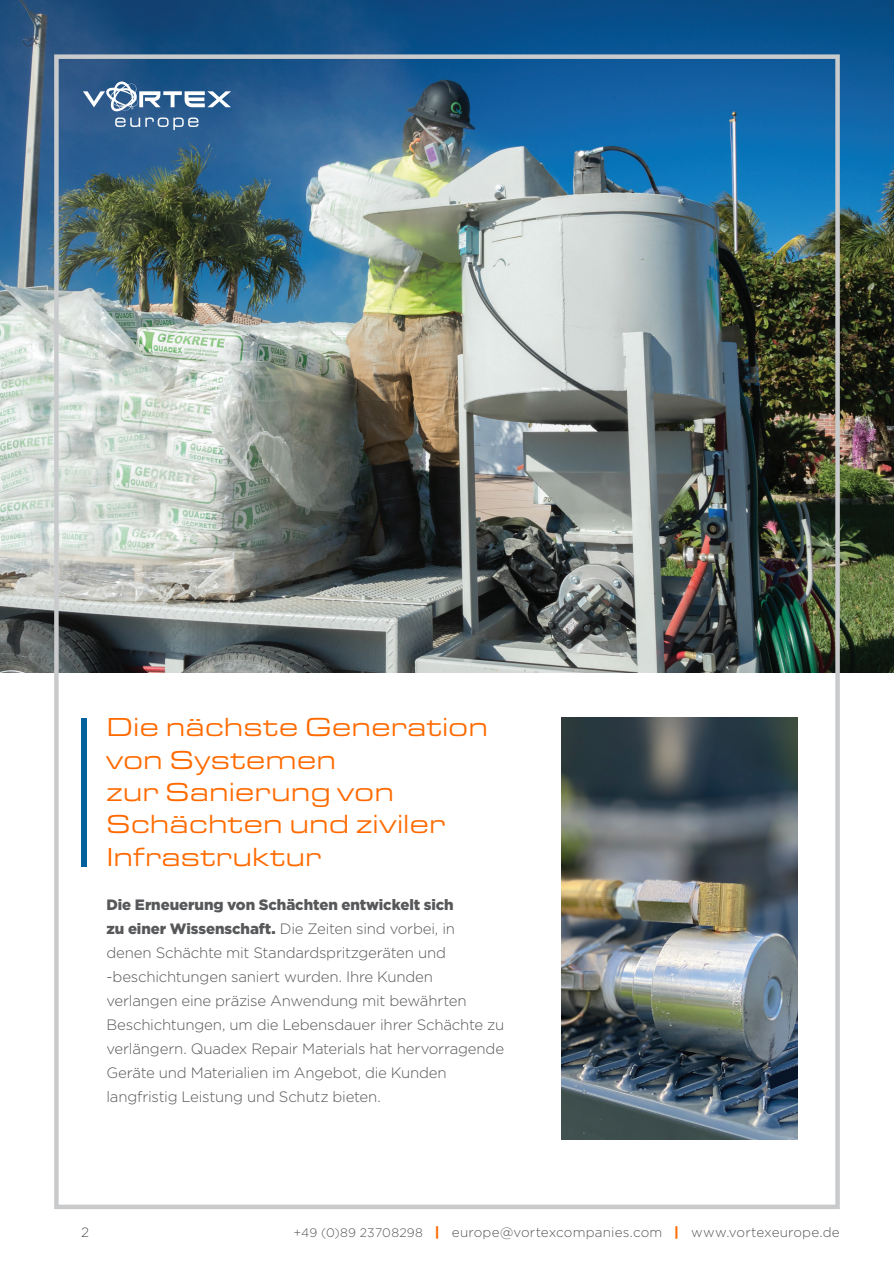
<style>
.page{position:relative;width:894px;height:1263px;background:#fff}
.page>*{position:absolute;margin:0;border:0;box-sizing:border-box;transform-origin:0 0}
.Project_Orange_Headline{font:27px/32.4px "Eurostile Ext";color:#ff6a00}
.Project_Orange_Headline-2{font:300 15px/24px "Gotham";letter-spacing:-.015em;color:#57585a}
.t1{font:300 13.5px "Gotham";letter-spacing:.015em;color:#57585a}
.s1{font-weight:900}
.s2{font-size:12.3px}
.s3{font-weight:900;color:#ff6a00}
</style>
<div class="page">
<img style="left:0;top:0;width:893px;height:672px">
<img style="left:52px;top:52px;width:789px;height:1157px">
<svg style="left:115px;top:118px;width:83px;height:12px"></svg>
<svg style="left:83px;top:82px;width:148px;height:29px"></svg>
<p class="Project_Orange_Headline" style="left:106px;top:709px;width:383px">Die nächste Generation von Systemen<br>zur Sanierung von<br>Schächten und ziviler<br>Infrastruktur</p>
<p class="Project_Orange_Headline-2" style="left:106px;top:892px;width:399px"><span class="s1">Die Erneuerung von Schächten entwickelt sich<br>zu einer Wissenschaft.</span> Die Zeiten sind vorbei, in<br>denen Schächte mit Standardspritzgeräten und -beschichtungen saniert wurden. Ihre Kunden verlangen eine präzise Anwendung mit bewährten Beschichtungen, um die Lebensdauer ihrer Schächte zu verlängern. Quadex Repair Materials hat hervorragende Geräte und Materialien im Angebot, die Kunden langfristig Leistung und Schutz bieten.</p>
<p class="t1" style="left:81px;top:1225px;width:9px">2</p>
<p class="t1" style="left:293px;top:1225px;width:547px"><span class="s2">+49 (0)89 23708298</span> <span class="s3">|</span> europe@vortexcompanies.com <span class="s3">|</span> www.vortexeurope.de</p>
</div>
